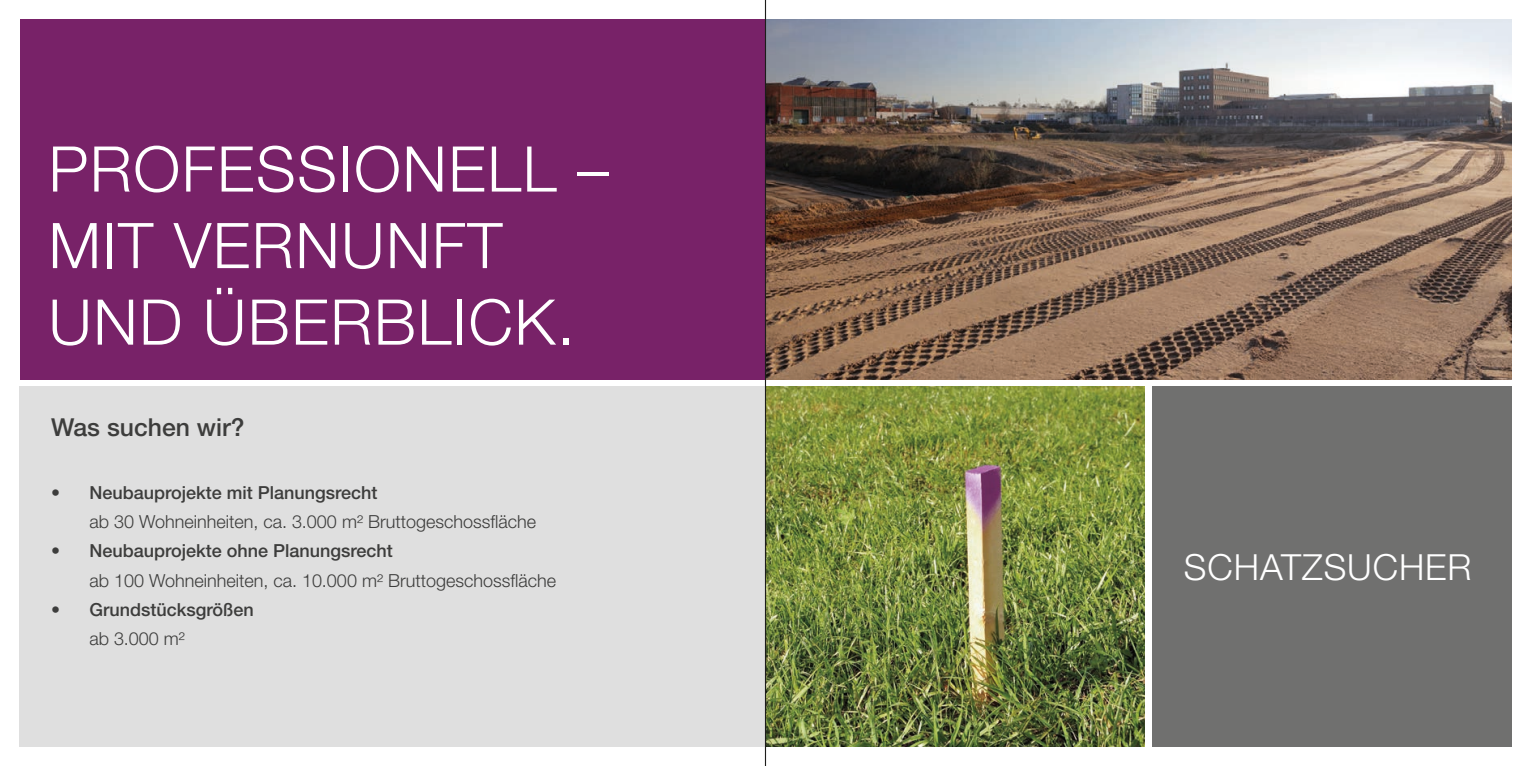
<style>
.page{position:relative;width:1531px;height:766px;background:#fff}
.page>*{position:absolute;margin:0;border:0;box-sizing:border-box;transform-origin:0 0}
.t1{font:300 63px/76.5px "Helvetica Neue LT Pro";letter-spacing:.025em;color:#fff}
.t2{font:300 36px "Helvetica Neue LT Pro";letter-spacing:.025em;color:#fff}
.t3{font:500 24.75px "Helvetica Neue LT Pro";color:#3d3d3c}
.t4{font:300 18px "Helvetica Neue LT Pro";color:#3d3d3c}
.t5{font:500 18px "Helvetica Neue LT Pro";color:#3d3d3c}
</style>
<div class="page">
<div style="left:19px;top:387px;width:746px;height:359px;background:#dfdfdf"></div>
<div style="left:20px;top:19px;width:745px;height:360px;background:#782268"></div>
<div style="left:1152px;top:387px;width:360px;height:359px;background:#70706f"></div>
<img style="left:766px;top:387px;width:378px;height:359px">
<img style="left:766px;top:19px;width:746px;height:360px">
<hr style="left:765px;top:0;width:1px;height:765px;background:#1d1d1b">
<h1 class="t1" style="left:49px;top:129px;width:562px">PROFESSIONELL –<br>MIT VERNUNFT<br>UND ÜBERBLICK.</h1>
<h3 class="t3" style="left:51px;top:412px;width:195px">Was suchen wir?</h3>
<p class="t5" style="left:51px;top:481px;width:328px">• Neubauprojekte mit Planungsrecht</p>
<p class="t4" style="left:89px;top:510px;width:448px">ab 30 Wohneinheiten, ca. 3.000 m² Bruttogeschossfläche</p>
<p class="t5" style="left:51px;top:540px;width:343px">• Neubauprojekte ohne Planungsrecht</p>
<p class="t4" style="left:89px;top:569px;width:468px">ab 100 Wohneinheiten, ca. 10.000 m² Bruttogeschossfläche</p>
<p class="t5" style="left:51px;top:598px;width:204px">• Grundstücksgrößen</p>
<p class="t4" style="left:89px;top:627px;width:97px">ab 3.000 m²</p>
<h2 class="t2" style="left:1184px;top:544px;width:289px">SCHATZSUCHER</h2>
</div>
